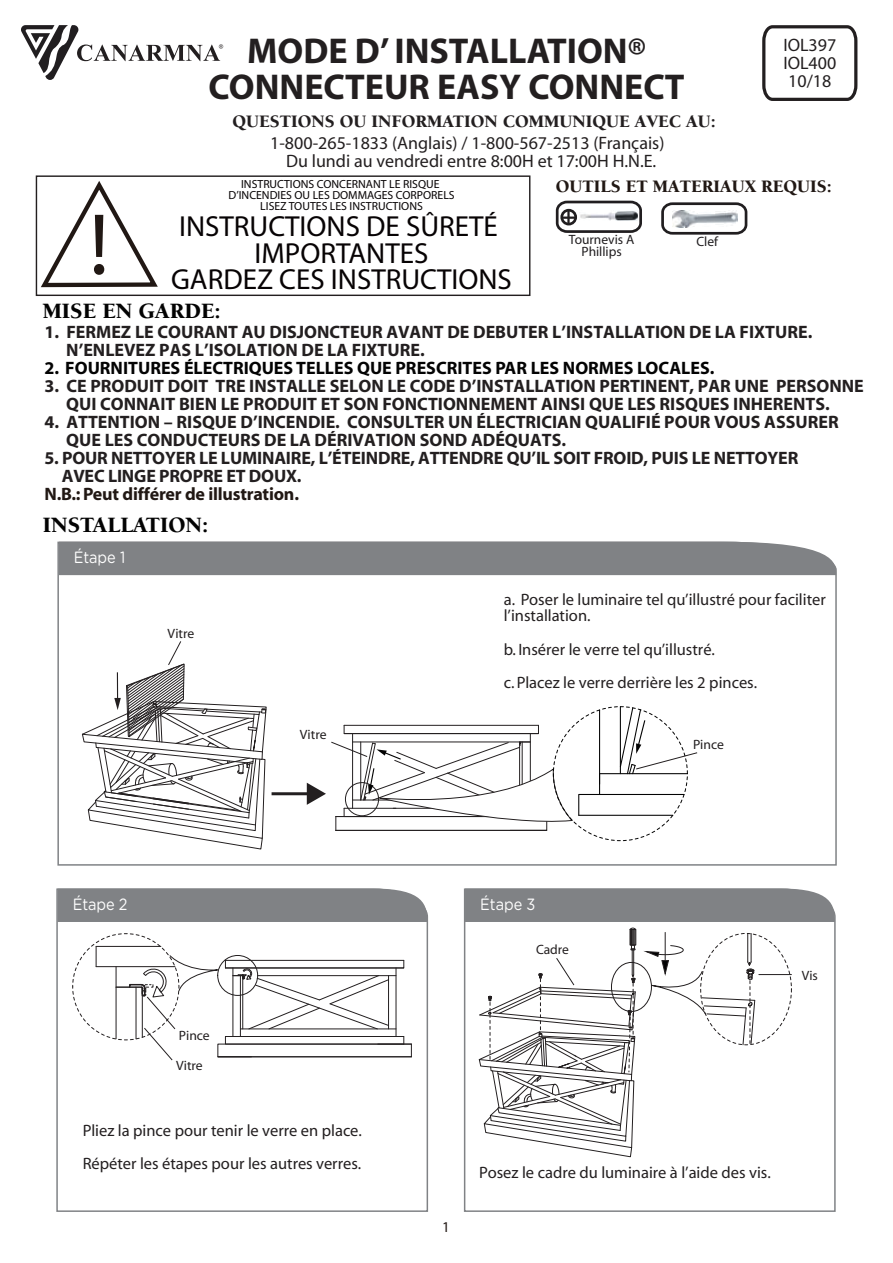
<style>
.page{position:relative;width:893px;height:1263px;background:#fff}
.page>*{position:absolute;margin:0;border:0;box-sizing:border-box;transform-origin:0 0}
.t1{font:87.6px "Myriad";color:#211814}
.t2{font:700 36px/36px "Myriad";color:#231f20;text-align:center}
.t3{font:29.1px/26.2px "Myriad";color:#070304;text-align:center}
.t4{font:900 22.5px "Berkeley";color:#030303}
.t5{font:700 18px/18px "Myriad";color:#231f20}
.t6{font:18px/18px "Myriad";color:#231f20;text-align:center}
.t7{font:700 18px "Myriad";color:#030303}
.t8{font:900 18px "Berkeley";color:#231f20}
.t9{font:700 18px "Myriad";letter-spacing:-.01em;color:#211814}
.t10{font:900 18px "Berkeley";color:#211814}
.t11{font:16.5px/33px "Myriad";color:#231f20}
.t12{font:16.35px "Gotham Rounded";letter-spacing:-.005em;color:#fff;scale:.89 1}
.t13{font:15px "Myriad";color:#211814}
.t14{font:13.5px "Myriad";color:#231f20}
.t15{font:13.5px/12px "Myriad";color:#211e20;text-align:center}
.t16{font:11.7px/11.1px "Myriad";color:#070304;text-align:center}
</style>
<div class="page">
<svg style="left:57px;top:541px;width:780px;height:325px"></svg>
<div style="left:59px;top:542px;width:778px;height:33px;background:#808285"></div>
<svg style="left:41px;top:181px;width:117px;height:107px"></svg>
<div style="left:36px;top:175px;width:494px;height:121px;border:1px solid #231f20"></div>
<svg style="left:21px;top:25px;width:202px;height:55px"></svg>
<svg style="left:555px;top:200px;width:87px;height:33px"></svg>
<svg style="left:661px;top:202px;width:87px;height:33px"></svg>
<svg style="left:57px;top:640px;width:778px;height:572px"></svg>
<svg style="left:762px;top:25px;width:96px;height:76px"></svg>
<h1 class="t1" style="left:89px;top:201px;width:22px">!</h1>
<h2 class="t2" style="left:209px;top:34px;width:478px">MODE D’ INSTALLATION®<br>CONNECTEUR EASY CONNECT</h2>
<p class="t8" style="left:233px;top:112px;width:485px">QUESTIONS OU INFORMATION COMMUNIQUE AVEC AU:</p>
<p class="t6" style="left:270px;top:134px;width:396px">1-800-265-1833 (Anglais) / 1-800-567-2513 (Français)<br>Du lundi au vendredi entre 8:00H et 17:00H H.N.E.</p>
<p class="t6" style="left:783px;top:37px;width:54px;text-align:justify">IOL397<br>IOL400<br>10/18</p>
<p class="t16" style="left:228px;top:179px;width:228px">INSTRUCTIONS CONCERNANT LE RISQUE<br>D’INCENDIES OU LES DOMMAGES CORPORELS<br>LISEZ TOUTES LES INSTRUCTIONS</p>
<h3 class="t3" style="left:171px;top:215px;width:342px">INSTRUCTIONS DE SÛRETÉ<br>IMPORTANTES<br>GARDEZ CES INSTRUCTIONS</h3>
<p class="t10" style="left:556px;top:177px;width:278px">OUTILS ET MATERIAUX REQUIS:</p>
<p class="t15" style="left:569px;top:234px;width:67px">Tournevis A<br>Phillips</p>
<p class="t15" style="left:696px;top:236px;width:23px">Clef</p>
<p class="t4" style="left:43px;top:299px;width:179px">MISE EN GARDE:</p>
<p class="t5" style="left:66px;top:323px;width:748px;text-indent:-22px">1. FERMEZ LE COURANT AU DISJONCTEUR AVANT DE DEBUTER L’INSTALLATION DE LA FIXTURE.<br>N’ENLEVEZ PAS L’ISOLATION DE LA FIXTURE.</p>
<p class="t7" style="left:44px;top:358px;width:671px">2. FOURNITURES ÉLECTRIQUES TELLES QUE PRESCRITES PAR LES NORMES LOCALES.</p>
<p class="t5" style="left:66px;top:377px;width:799px;text-indent:-22px">3. CE PRODUIT DOIT TRE INSTALLE SELON LE CODE D’INSTALLATION PERTINENT, PAR UNE PERSONNE<br>QUI CONNAIT BIEN LE PRODUIT ET SON FONCTIONNEMENT AINSI QUE LES RISQUES INHERENTS.</p>
<p class="t5" style="left:66px;top:413px;width:774px;text-indent:-22px">4. ATTENTION – RISQUE D’INCENDIE. CONSULTER UN ÉLECTRICIAN QUALIFIÉ POUR VOUS ASSURER<br>QUE LES CONDUCTEURS DE LA DÉRIVATION SOND ADÉQUATS.</p>
<p class="t5" style="left:62px;top:449px;width:738px;text-indent:-17px">5. POUR NETTOYER LE LUMINAIRE, L’ÉTEINDRE, ATTENDRE QU’IL SOIT FROID, PUIS LE NETTOYER<br>AVEC LINGE PROPRE ET DOUX.</p>
<p class="t9" style="left:44px;top:484px;width:256px">N.B.: Peut différer de illustration.</p>
<p class="t4" style="left:43px;top:513px;width:167px">INSTALLATION:</p>
<p class="t12" style="left:74px;top:546px;width:59px">Étape 1</p>
<p class="t14" style="left:168px;top:626px;width:28px">Vitre</p>
<p class="t14" style="left:300px;top:728px;width:28px">Vitre</p>
<p class="t11" style="left:504px;top:592px;width:323px;line-height:16.5px">a. Poser le luminaire tel qu’illustré pour faciliter l’installation.</p>
<p class="t11" style="left:504px;top:634px;width:255px">b. Insérer le verre tel qu’illustré.<br>c. Placez le verre derrière les 2 pinces.</p>
<p class="t14" style="left:693px;top:737px;width:32px">Pince</p>
<p class="t12" style="left:73px;top:893px;width:63px">Étape 2</p>
<p class="t12" style="left:480px;top:893px;width:64px">Étape 3</p>
<p class="t14" style="left:179px;top:1029px;width:32px">Pince</p>
<p class="t14" style="left:176px;top:1059px;width:28px">Vitre</p>
<p class="t11" style="left:83px;top:1115px;width:281px">Pliez la pince pour tenir le verre en place.<br>Répéter les étapes pour les autres verres.</p>
<p class="t14" style="left:536px;top:943px;width:34px">Cadre</p>
<p class="t14" style="left:802px;top:968px;width:18px">Vis</p>
<p class="t13" style="left:442px;top:1219px;width:9px">1</p>
<p class="t11" style="left:479px;top:1157px;width:293px">Posez le cadre du luminaire à l’aide des vis.</p>
</div>
